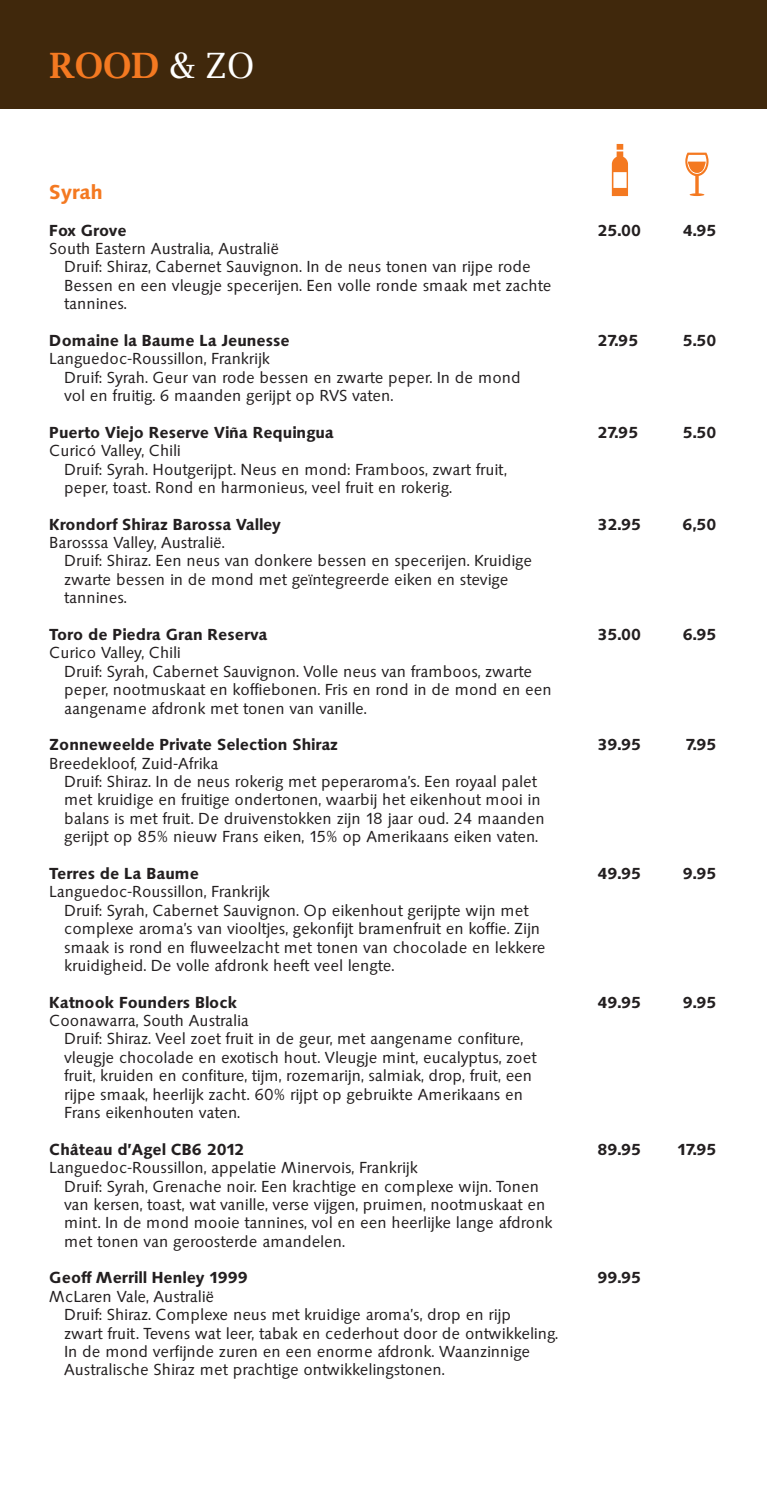
<style>
.page{position:relative;width:767px;height:1504px;background:#fff}
.page>*{position:absolute;margin:0;border:0;box-sizing:border-box;transform-origin:0 0}
.t1{font:600 35px "Lucida Bright";color:#f47921}
.t2{font:700 21px "Saxony Serial";color:#f47921}
.t3{font:16.62px/18.4px "Saxony Serial";color:#231f20}
.t4{font:700 16.62px "Saxony Serial";color:#231f20}
.s1{font-weight:400;color:#fff}
</style>
<div class="page">
<div style="left:0;top:0;width:766px;height:108px;background:#40280c"></div>
<svg style="left:685px;top:153px;width:23px;height:43px"></svg>
<svg style="left:611px;top:144px;width:17px;height:52px"></svg>
<h1 class="t1" style="left:50px;top:45px;width:206px">ROOD <span class="s1">&amp; ZO</span></h1>
<p class="t2" style="left:50px;top:180px;width:55px">Syrah</p>
<p class="t4" style="left:50px;top:221px;width:79px">Fox Grove</p>
<p class="t4" style="left:597px;top:221px;width:45px">25.00</p>
<p class="t4" style="left:683px;top:221px;width:35px">4.95</p>
<p class="t3" style="left:64px;top:239px;width:488px;text-indent:-15px">South Eastern Australia, Australië<br>Druif: Shiraz, Cabernet Sauvignon. In de neus tonen van rijpe rode Bessen en een vleugje specerijen. Een volle ronde smaak met zachte tannines.</p>
<p class="t4" style="left:50px;top:331px;width:242px">Domaine la Baume La Jeunesse</p>
<p class="t4" style="left:597px;top:331px;width:42px">27.95</p>
<p class="t4" style="left:683px;top:331px;width:35px">5.50</p>
<p class="t3" style="left:64px;top:349px;width:458px;text-indent:-15px">Languedoc-Roussillon, Frankrijk<br>Druif: Syrah. Geur van rode bessen en zwarte peper. In de mond vol en fruitig. 6 maanden gerijpt op RVS vaten.</p>
<p class="t4" style="left:50px;top:423px;width:286px">Puerto Viejo Reserve Viña Requingua</p>
<p class="t4" style="left:597px;top:423px;width:42px">27.95</p>
<p class="t4" style="left:683px;top:423px;width:35px">5.50</p>
<p class="t3" style="left:64px;top:441px;width:444px;text-indent:-15px">Curicó Valley, Chili<br>Druif: Syrah. Houtgerijpt. Neus en mond: Framboos, zwart fruit, peper, toast. Rond en harmonieus, veel fruit en rokerig.</p>
<p class="t4" style="left:50px;top:515px;width:233px">Krondorf Shiraz Barossa Valley</p>
<p class="t4" style="left:597px;top:515px;width:45px">32.95</p>
<p class="t4" style="left:682px;top:515px;width:35px">6,50</p>
<p class="t3" style="left:64px;top:533px;width:469px;text-indent:-15px">Barosssa Valley, Australië.<br>Druif: Shiraz. Een neus van donkere bessen en specerijen. Kruidige zwarte bessen in de mond met geïntegreerde eiken en stevige tannines.</p>
<p class="t4" style="left:50px;top:625px;width:219px">Toro de Piedra Gran Reserva</p>
<p class="t4" style="left:597px;top:625px;width:45px">35.00</p>
<p class="t4" style="left:683px;top:625px;width:35px">6.95</p>
<p class="t3" style="left:64px;top:643px;width:489px;text-indent:-15px">Curico Valley, Chili<br>Druif: Syrah, Cabernet Sauvignon. Volle neus van framboos, zwarte peper, nootmuskaat en koffiebonen. Fris en rond in de mond en een aangename afdronk met tonen van vanille.</p>
<p class="t4" style="left:50px;top:735px;width:290px">Zonneweelde Private Selection Shiraz</p>
<p class="t4" style="left:597px;top:735px;width:45px">39.95</p>
<p class="t4" style="left:686px;top:735px;width:32px">7.95</p>
<p class="t3" style="left:64px;top:754px;width:482px;text-indent:-15px">Breedekloof, Zuid-Afrika<br>Druif: Shiraz. In de neus rokerig met peperaroma’s. Een royaal palet met kruidige en fruitige ondertonen, waarbij het eikenhout mooi in balans is met fruit. De druivenstokken zijn 18 jaar oud. 24 maanden gerijpt op 85% nieuw Frans eiken, 15% op Amerikaans eiken vaten.</p>
<p class="t4" style="left:50px;top:864px;width:151px">Terres de La Baume</p>
<p class="t4" style="left:597px;top:864px;width:45px">49.95</p>
<p class="t4" style="left:683px;top:864px;width:35px">9.95</p>
<p class="t3" style="left:64px;top:882px;width:482px;text-indent:-15px">Languedoc-Roussillon, Frankrijk<br>Druif: Syrah, Cabernet Sauvignon. Op eikenhout gerijpte wijn met complexe aroma’s van viooltjes, gekonfijt bramenfruit en koffie. Zijn smaak is rond en fluweelzacht met tonen van chocolade en lekkere kruidigheid. De volle afdronk heeft veel lengte.</p>
<p class="t4" style="left:50px;top:992px;width:189px">Katnook Founders Block</p>
<p class="t4" style="left:597px;top:992px;width:45px">49.95</p>
<p class="t4" style="left:683px;top:992px;width:35px">9.95</p>
<p class="t3" style="left:64px;top:1011px;width:473px;text-indent:-15px">Coonawarra, South Australia<br>Druif: Shiraz. Veel zoet fruit in de geur, met aangename confiture, vleugje chocolade en exotisch hout. Vleugje mint, eucalyptus, zoet fruit, kruiden en confiture, tijm, rozemarijn, salmiak, drop, fruit, een rijpe smaak, heerlijk zacht. 60% rijpt op gebruikte Amerikaans en Frans eikenhouten vaten.</p>
<p class="t4" style="left:50px;top:1139px;width:196px">Château d’Agel CB6 2012</p>
<p class="t4" style="left:597px;top:1139px;width:45px">89.95</p>
<p class="t4" style="left:677px;top:1139px;width:40px">17.95</p>
<p class="t3" style="left:64px;top:1158px;width:490px;text-indent:-15px">Languedoc-Roussillon, appelatie Minervois, Frankrijk<br>Druif: Syrah, Grenache noir. Een krachtige en complexe wijn. Tonen van kersen, toast, wat vanille, verse vijgen, pruimen, nootmuskaat en mint. In de mond mooie tannines, vol en een heerlijke lange afdronk met tonen van geroosterde amandelen.</p>
<p class="t4" style="left:50px;top:1268px;width:200px">Geoff Merrill Henley 1999</p>
<p class="t4" style="left:597px;top:1268px;width:45px">99.95</p>
<p class="t3" style="left:64px;top:1286px;width:495px;text-indent:-15px">McLaren Vale, Australië<br>Druif: Shiraz. Complexe neus met kruidige aroma’s, drop en rijp<br>zwart fruit. Tevens wat leer, tabak en cederhout door de ontwikkeling.<br>In de mond verfijnde zuren en een enorme afdronk. Waanzinnige Australische Shiraz met prachtige ontwikkelingstonen.</p>
</div>
